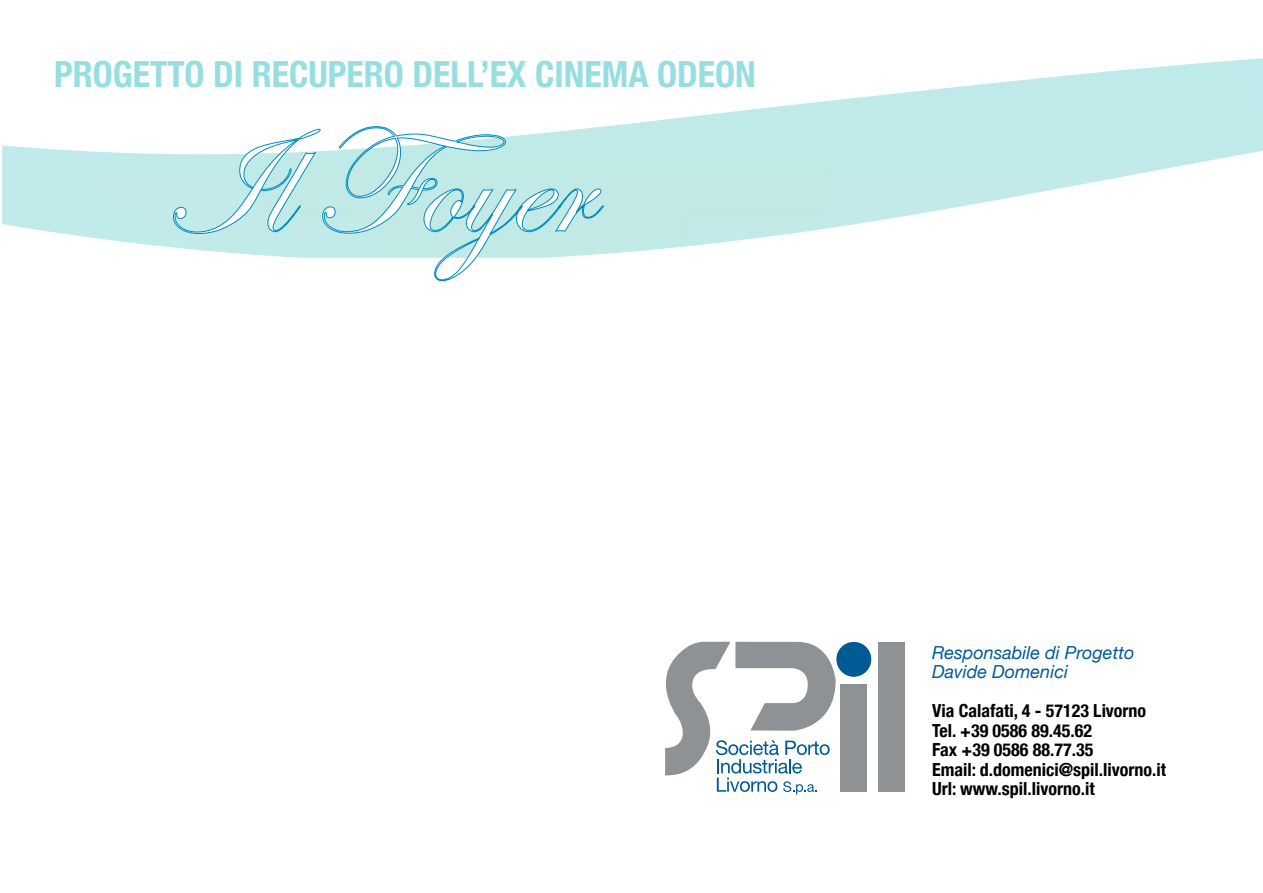
<style>
.page{position:relative;width:1263px;height:893px;background:#fff}
.page>*{position:absolute;margin:0;border:0;box-sizing:border-box;transform-origin:0 0}
.t1{font:700 condensed 36px "Helvetica Neue";color:#97dee0}
.t2{font:700 condensed 18px/19.5px "Helvetica Neue";color:#000}
.t3{font:italic 18px/19.5px "Helvetica Neue";color:#005b94}
</style>
<div class="page">
<svg style="left:173px;top:126px;width:431px;height:155px"></svg>
<svg style="left:665px;top:642px;width:171px;height:152px"></svg>
<div style="left:840px;top:684px;width:27px;height:108px;background:#8e9295"></div>
<div style="left:878px;top:642px;width:27px;height:150px;background:#8e9295"></div>
<div style="left:836px;top:642px;width:35px;height:35px;background:#005b94;border-radius:50%"></div>
<h1 class="t1" style="left:54px;top:45px;width:703px">PROGETTO DI RECUPERO DELL’EX CINEMA ODEON</h1>
<p class="t3" style="left:932px;top:642px;width:204px">Responsabile di Progetto<br>Davide Domenici</p>
<p class="t2" style="left:932px;top:700px;width:235px">Via Calafati, 4 - 57123 Livorno<br>Tel. +39 0586 89.45.62<br>Fax +39 0586 88.77.35<br>Email: d.domenici@spil.livorno.it<br>Url: www.spil.livorno.it</p>
</div>
